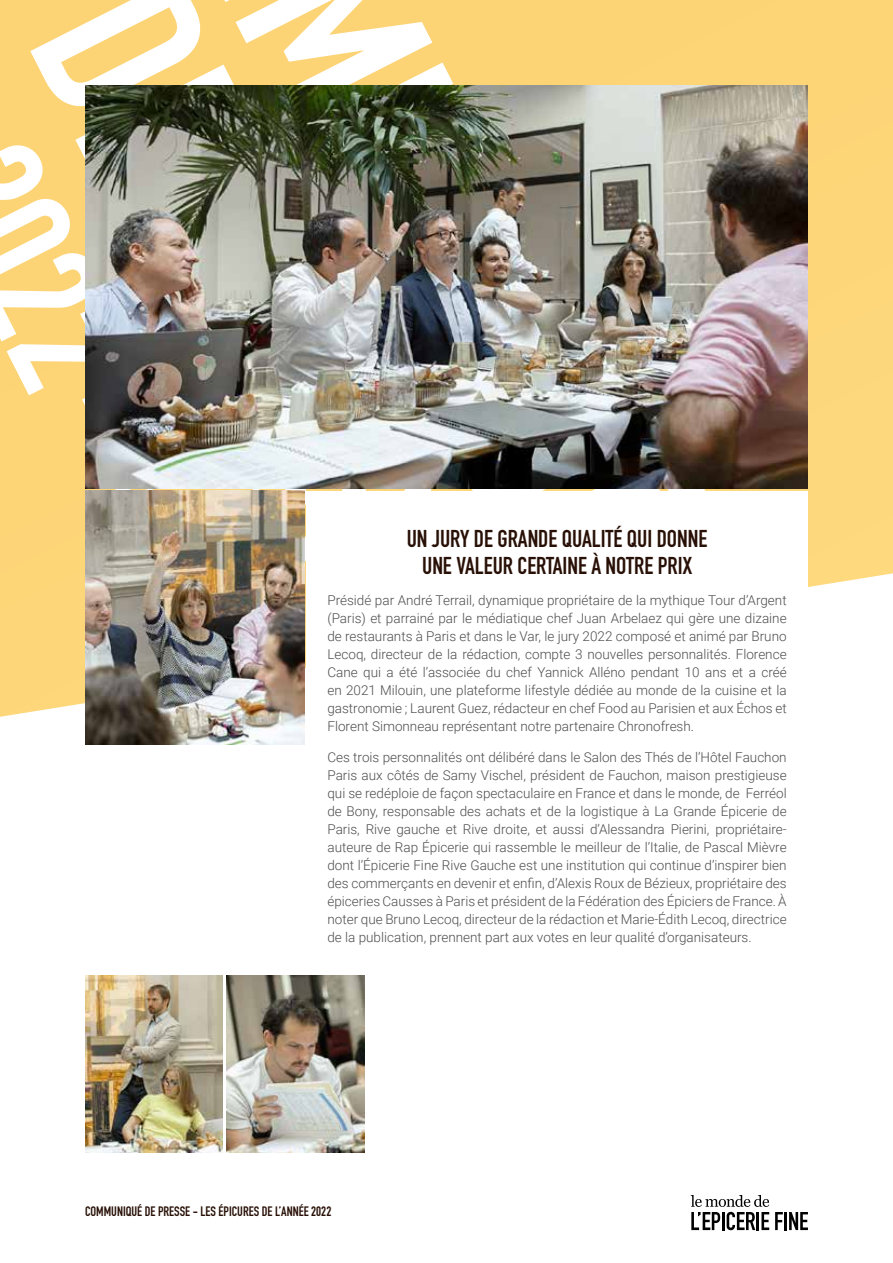
<style>
.page{position:relative;width:893px;height:1263px;background:#fff}
.page>*{position:absolute;margin:0;border:0;box-sizing:border-box;transform-origin:0 0}
.t1{font:24px/27px "DIN Engschrift";color:#281006;text-align:center}
.t2{font:300 13.5px/18px "Roboto";color:#4d4d4f;text-align:justify}
.t3{font:13.5px "DIN Engschrift";color:#281006}
</style>
<div class="page">
<div style="left:712px;top:0;width:181px;height:587px;background:#fdd679"></div>
<svg style="left:0;top:0;width:712px;height:717px"></svg>
<svg style="left:691px;top:1195px;width:78px;height:35px"></svg>
<svg style="left:775px;top:1212px;width:8px;height:18px"></svg>
<hr style="left:784px;top:1212px;width:3px;height:18px;background:#000">
<svg style="left:789px;top:1212px;width:19px;height:18px"></svg>
<img style="left:85px;top:491px;width:219px;height:254px">
<div style="left:306px;top:491px;width:502px;height:489px;background:#fff"></div>
<img style="left:85px;top:85px;width:723px;height:404px">
<img style="left:85px;top:975px;width:138px;height:177px">
<img style="left:226px;top:975px;width:138px;height:177px">
<h1 class="t1" style="left:407px;top:525px;width:302px">UN JURY DE GRANDE QUALITÉ QUI DONNE<br>UNE VALEUR CERTAINE À NOTRE PRIX</h1>
<p class="t2" style="left:327px;top:590px;width:461px">Présidé par André Terrail, dynamique propriétaire de la mythique Tour d’Argent (Paris) et parrainé par le médiatique chef Juan Arbelaez qui gère une dizaine de restaurants à Paris et dans le Var, le jury 2022 composé et animé par Bruno Lecoq, directeur de la rédaction, compte 3 nouvelles personnalités. Florence Cane qui a été l’associée du chef Yannick Alléno pendant 10 ans et a créé en 2021 Milouin, une plateforme lifestyle dédiée au monde de la cuisine et la gastronomie ; Laurent Guez, rédacteur en chef Food au Parisien et aux Échos et Florent Simonneau représentant notre partenaire Chronofresh.</p>
<p class="t2" style="left:327px;top:747px;width:461px">Ces trois personnalités ont délibéré dans le Salon des Thés de l’Hôtel Fauchon Paris aux côtés de Samy Vischel, président de Fauchon, maison prestigieuse qui se redéploie de façon spectaculaire en France et dans le monde, de Ferréol de Bony, responsable des achats et de la logistique à La Grande Épicerie de Paris, Rive gauche et Rive droite, et aussi d’Alessandra Pierini, propriétaire&shy;auteure de Rap Épicerie qui rassemble le meilleur de l’Italie, de Pascal Mièvre dont l’Épicerie Fine Rive Gauche est une institution qui continue d’inspirer bien des commerçants en devenir et enfin, d’Alexis Roux de Bézieux, propriétaire des épiceries Causses à Paris et président de la Fédération des Épiciers de France. À noter que Bruno Lecoq, directeur de la rédaction et Marie-Édith Lecoq, directrice de la publication, prennent part aux votes en leur qualité d’organisateurs.</p>
<p class="t3" style="left:85px;top:1204px;width:248px">COMMUNIQUÉ DE PRESSE - LES ÉPICURES DE L’ANNÉE 2022</p>
</div>
